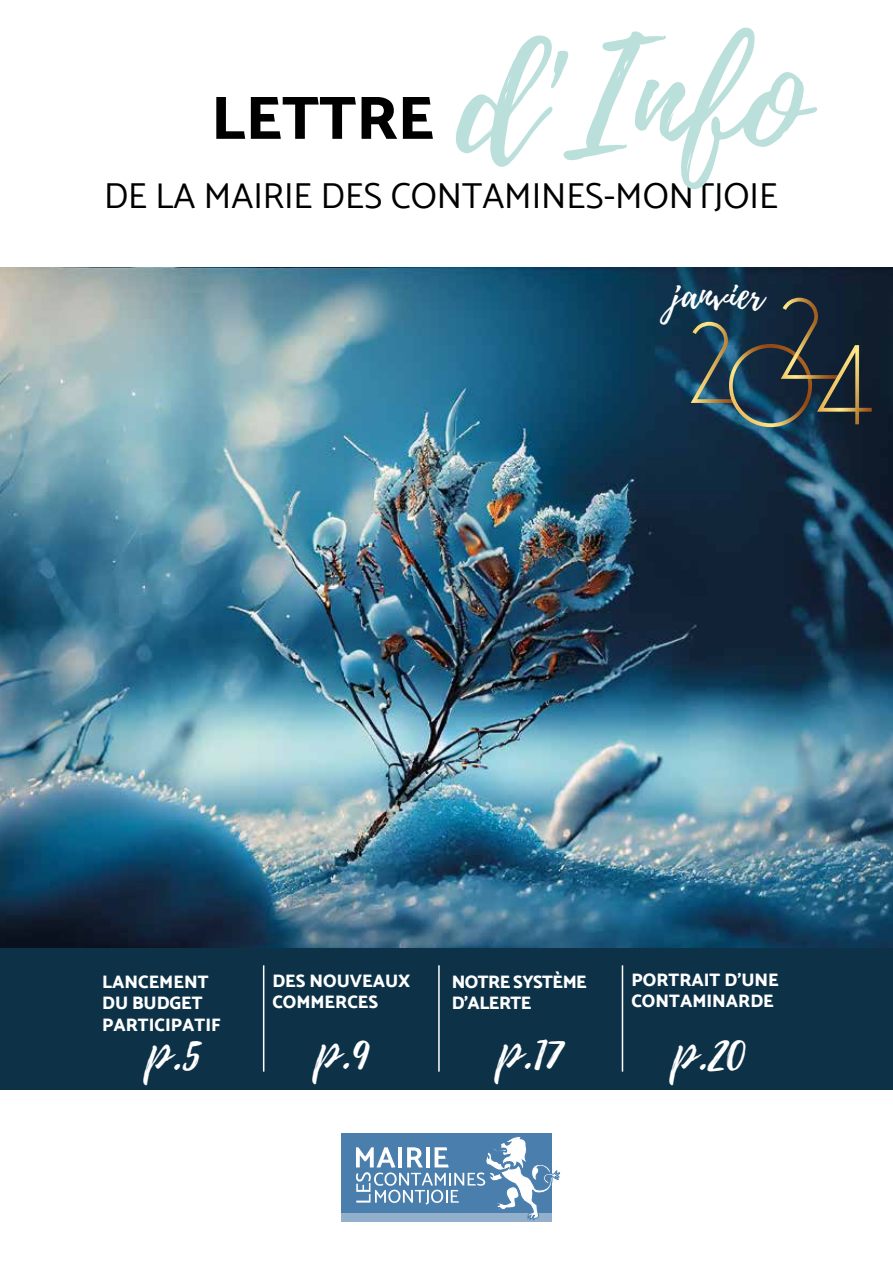
<style>
.page{position:relative;width:893px;height:1263px;background:#fff}
.page>*{position:absolute;margin:0;border:0;box-sizing:border-box;transform-origin:0 0}
.t1{font:800 61.5px "Catamaran";color:#000}
.t2{font:48px "Playlist Script";color:#fff}
.t3{font:40.5px "Playlist Script";color:#fff}
.t4{font:36px "Catamaran";color:#000}
.t5{font:800 18px/21.6px "Catamaran";color:#fff}
.t6{font:800 18px/21.6px "Catamaran";letter-spacing:-.03em;color:#fff}
</style>
<div class="page">
<img style="left:0;top:268px;width:893px;height:680px">
<div style="left:0;top:948px;width:893px;height:142px;background:#0d3248"></div>
<hr style="left:438px;top:965px;width:2px;height:106px;background:#fff">
<hr style="left:622px;top:965px;width:1px;height:106px;background:#fff">
<hr style="left:263px;top:965px;width:1px;height:106px;background:#fff">
<div style="left:342px;top:1133px;width:210px;height:80px;background:#4a7ead"></div>
<div style="left:342px;top:1213px;width:210px;height:9px;background:#92afcc"></div>
<svg style="left:356px;top:1137px;width:204px;height:84px"></svg>
<svg style="left:456px;top:27px;width:361px;height:162px"></svg>
<svg style="left:691px;top:298px;width:181px;height:129px;background:#293c47"></svg>
<h1 class="t1" style="left:211px;top:82px;width:224px">LETTRE</h1>
<h3 class="t4" style="left:104px;top:175px;width:675px">DE LA MAIRIE DES CONTAMINES-MONTJOIE</h3>
<h3 class="t3" style="left:671px;top:266px;width:94px">janvier</h3>
<p class="t5" style="left:102px;top:971px;width:120px">LANCEMENT<br>DU BUDGET<br>PARTICIPATIF</p>
<p class="t5" style="left:272px;top:969px;width:140px">DES NOUVEAUX<br>COMMERCES</p>
<p class="t6" style="left:452px;top:971px;width:137px">NOTRE SYSTÈME<br>D’ALERTE</p>
<p class="t5" style="left:631px;top:968px;width:149px">PORTRAIT D’UNE<br>CONTAMINARDE</p>
<h2 class="t2" style="left:148px;top:1017px;width:53px">p.5</h2>
<h2 class="t2" style="left:317px;top:1016px;width:53px">p.9</h2>
<h2 class="t2" style="left:499px;top:1016px;width:65px">p.17</h2>
<h2 class="t2" style="left:674px;top:1017px;width:73px">p.20</h2>
</div>
